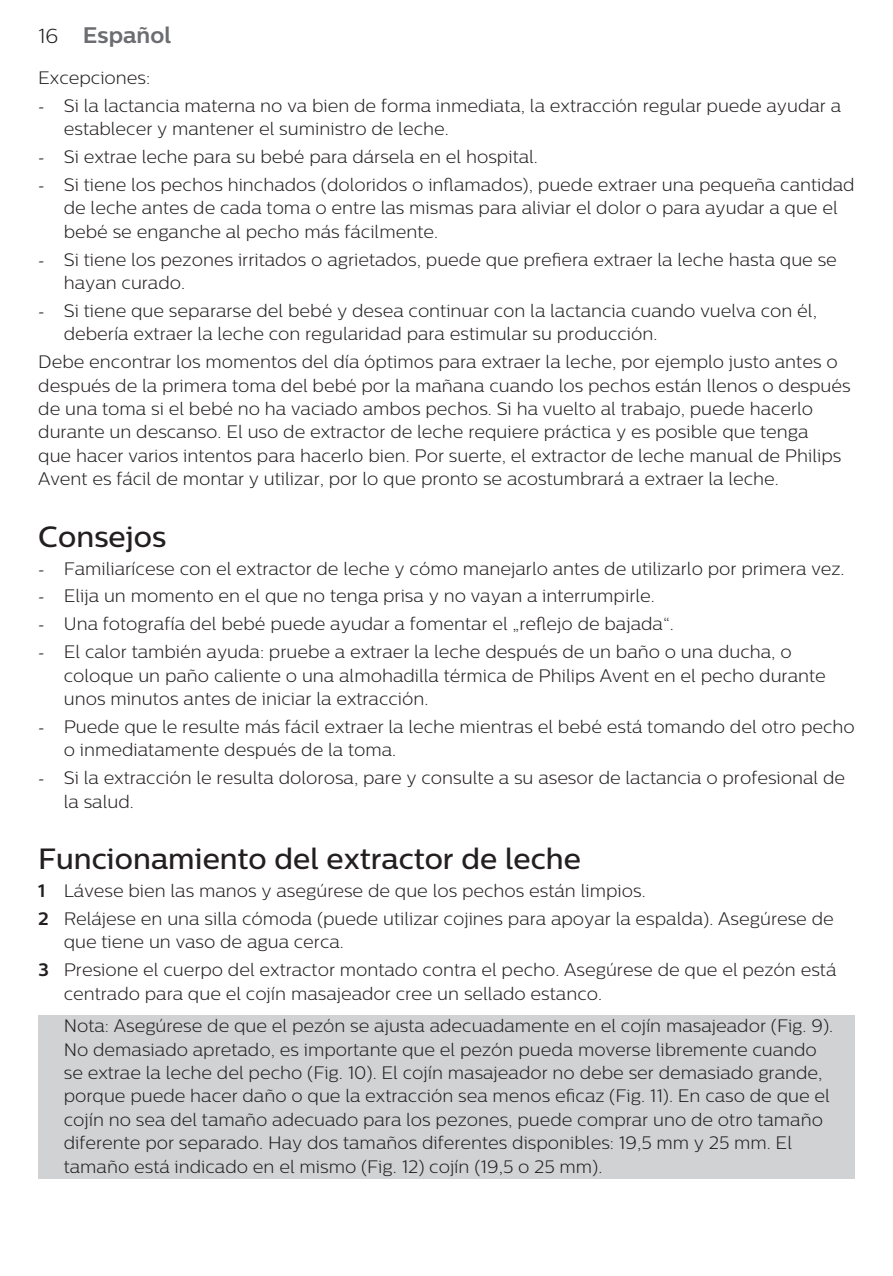
<style>
.page{position:relative;width:893px;height:1276px;background:#fff}
.page>*{position:absolute;margin:0;border:0;box-sizing:border-box;transform-origin:0 0}
.t1{font:500 29.25px "Centrale Sans";color:#231f20}
.t2{font:700 22.5px "Centrale Sans";color:#6c6d70}
.t3{font:300 18px/23.4px "Centrale Sans";color:#231f20}
.s1{font-weight:300;font-size:20.25px;color:#231f20}
.s2{font-family:"Minion Pro";font-weight:400}
.s3{font-weight:700}
</style>
<div class="page">
<div style="left:38px;top:1015px;width:817px;height:164px;background:#d1d2d4"></div>
<p class="t2" style="left:38px;top:22px;width:134px"><span class="s1">16</span> Español</p>
<p class="t3" style="left:38px;top:65px;width:114px">Excepciones:</p>
<p class="t3" style="left:64px;top:93px;width:779px;text-indent:-26px"><span class="s2">-</span> Si la lactancia materna no va bien de forma inmediata, la extracción regular puede ayudar a establecer y mantener el suministro de leche.</p>
<p class="t3" style="left:38px;top:145px;width:501px"><span class="s2">-</span> Si extrae leche para su bebé para dársela en el hospital.</p>
<p class="t3" style="left:64px;top:173px;width:792px;text-indent:-26px"><span class="s2">-</span> Si tiene los pechos hinchados (doloridos o inflamados), puede extraer una pequeña cantidad de leche antes de cada toma o entre las mismas para aliviar el dolor o para ayudar a que el bebé se enganche al pecho más fácilmente.</p>
<p class="t3" style="left:64px;top:247px;width:775px;text-indent:-26px"><span class="s2">-</span> Si tiene los pezones irritados o agrietados, puede que prefiera extraer la leche hasta que se hayan curado.</p>
<p class="t3" style="left:64px;top:299px;width:755px;text-indent:-26px"><span class="s2">-</span> Si tiene que separarse del bebé y desea continuar con la lactancia cuando vuelva con él, debería extraer la leche con regularidad para estimular su producción.</p>
<p class="t3" style="left:38px;top:350px;width:814px">Debe encontrar los momentos del día óptimos para extraer la leche, por ejemplo justo antes o después de la primera toma del bebé por la mañana cuando los pechos están llenos o después de una toma si el bebé no ha vaciado ambos pechos. Si ha vuelto al trabajo, puede hacerlo durante un descanso. El uso de extractor de leche requiere práctica y es posible que tenga<br>que hacer varios intentos para hacerlo bien. Por suerte, el extractor de leche manual de Philips Avent es fácil de montar y utilizar, por lo que pronto se acostumbrará a extraer la leche.</p>
<h1 class="t1" style="left:38px;top:519px;width:129px">Consejos</h1>
<p class="t3" style="left:38px;top:556px;width:808px"><span class="s2">-</span> Familiarícese con el extractor de leche y cómo manejarlo antes de utilizarlo por primera vez.</p>
<p class="t3" style="left:38px;top:584px;width:618px"><span class="s2">-</span> Elija un momento en el que no tenga prisa y no vayan a interrumpirle.</p>
<p class="t3" style="left:38px;top:612px;width:637px"><span class="s2">-</span> Una fotografía del bebé puede ayudar a fomentar el „reflejo de bajada“.</p>
<p class="t3" style="left:64px;top:640px;width:763px;text-indent:-26px"><span class="s2">-</span> El calor también ayuda: pruebe a extraer la leche después de un baño o una ducha, o coloque un paño caliente o una almohadilla térmica de Philips Avent en el pecho durante unos minutos antes de iniciar la extracción.</p>
<p class="t3" style="left:64px;top:715px;width:792px;text-indent:-26px"><span class="s2">-</span> Puede que le resulte más fácil extraer la leche mientras el bebé está tomando del otro pecho o inmediatamente después de la toma.</p>
<p class="t3" style="left:64px;top:766px;width:783px;text-indent:-26px"><span class="s2">-</span> Si la extracción le resulta dolorosa, pare y consulte a su asesor de lactancia o profesional de la salud.</p>
<h1 class="t1" style="left:38px;top:841px;width:544px">Funcionamiento del extractor de leche</h1>
<p class="t3" style="left:38px;top:876px;width:797px;line-height:27.9px"><span class="s3">1</span> Lávese bien las manos y asegúrese de que los pechos están limpios.<br><span class="s3">2</span> Relájese en una silla cómoda (puede utilizar cojines para apoyar la espalda). Asegúrese de</p>
<p class="t3" style="left:38px;top:928px;width:800px;line-height:27.9px;text-indent:26px">que tiene un vaso de agua cerca.<br><span class="s3">3</span> Presione el cuerpo del extractor montado contra el pecho. Asegúrese de que el pezón está</p>
<p class="t3" style="left:64px;top:977px;width:771px;line-height:32.4px">centrado para que el cojín masajeador cree un sellado estanco.<br>Nota: Asegúrese de que el pezón se ajusta adecuadamente en el cojín masajeador (Fig. 9).</p>
<p class="t3" style="left:64px;top:1037px;width:768px">No demasiado apretado, es importante que el pezón pueda moverse libremente cuando se extrae la leche del pecho (Fig. 10). El cojín masajeador no debe ser demasiado grande, porque puede hacer daño o que la extracción sea menos eficaz (Fig. 11). En caso de que el cojín no sea del tamaño adecuado para los pezones, puede comprar uno de otro tamaño diferente por separado. Hay dos tamaños diferentes disponibles: 19,5 mm y 25 mm. El tamaño está indicado en el mismo (Fig. 12) cojín (19,5 o 25 mm).</p>
</div>
